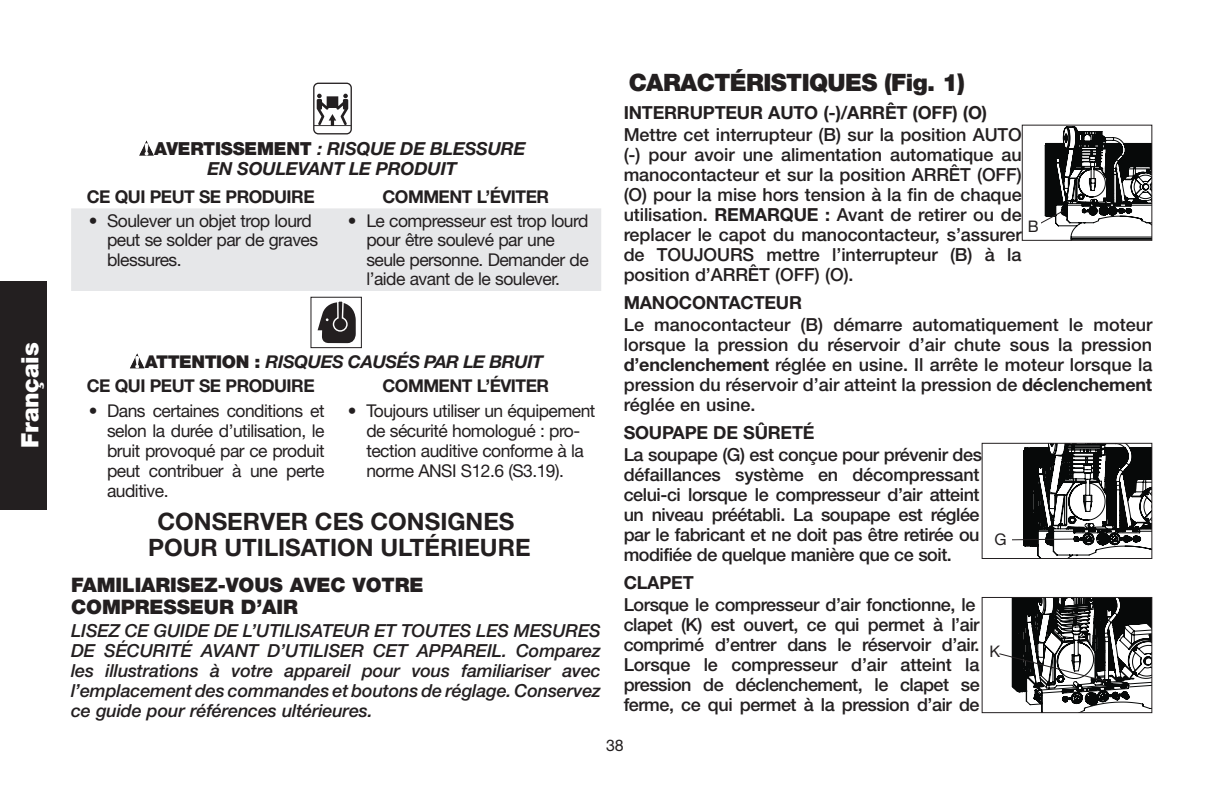
<style>
.page{position:relative;width:1224px;height:792px;background:#fff}
.page>*{position:absolute;margin:0;border:0;box-sizing:border-box;transform-origin:0 0}
.t1{font:700 24px/26px "Helvetica Neue LT Std";color:#231f20;text-align:center}
.t2{font:900 24px "Helvetica Neue LT Std";letter-spacing:-.025em;color:#231f20}
.t3{font:900 24px "Helvetica Neue LT Std";letter-spacing:-.01em;color:#fff}
.t4{font:900 20px/22px "Helvetica Neue LT Std";letter-spacing:-.005em;color:#231f20}
.t5{font:500 18px/20px "Helvetica Neue LT Std";letter-spacing:-.025em;color:#231f20;text-align:justify}
.t6{font:italic 500 18px/20px "Helvetica Neue LT Std";letter-spacing:-.01em;color:#231f20;text-align:justify}
.t7{font:700 18px "Helvetica Neue LT Std";letter-spacing:-.01em;color:#231f20}
.t8{font:italic 700 18px/20px "Helvetica Neue LT Std";letter-spacing:-.01em;color:#231f20}
.t9{font:500 18px "Helvetica Neue LT Std";letter-spacing:-.005em;color:#231f20}
.t10{font:17.6px/20px "Helvetica Neue LT Std";letter-spacing:-.03em;color:#231f20}
.t11{font:italic 700 17.6px/24.4px "Helvetica Neue LT Std";letter-spacing:-.025em;color:#231f20}
.t12{font:700 17.6px "Helvetica Neue LT Std";letter-spacing:-.03em;color:#231f20}
.t13{font:16px "Helvetica Neue LT Std";color:#231f20}
.s1{font-weight:900;font-style:normal}
.s2{font-style:normal}
.s3{font-weight:700}
</style>
<div class="page">
<div style="left:0;top:281px;width:47px;height:228px;background:#231f20"></div>
<div style="left:71px;top:208px;width:530px;height:83px;background:#e6e7e9"></div>
<svg style="left:313px;top:83px;width:39px;height:51px"></svg>
<svg style="left:139px;top:140px;width:15px;height:16px"></svg>
<svg style="left:318px;top:301px;width:38px;height:42px"></svg>
<div style="left:310px;top:297px;width:52px;height:51px;border:1px solid #231f20"></div>
<svg style="left:130px;top:353px;width:15px;height:16px"></svg>
<div style="left:1022px;top:125px;width:130px;height:116px;border:1px solid #231f20"></div>
<svg style="left:1033px;top:127px;width:119px;height:113px"></svg>
<div style="left:1026px;top:220px;width:14px;height:14px;background:#fff"></div>
<div style="left:982px;top:443px;width:170px;height:116px;border:1px solid #231f20"></div>
<svg style="left:1003px;top:443px;width:149px;height:115px"></svg>
<div style="left:990px;top:534px;width:21px;height:15px;background:#fff"></div>
<svg style="left:998px;top:597px;width:154px;height:116px"></svg>
<h1 class="t3" style="left:16px;top:448px;width:106px;rotate:-90deg">Français</h1>
<p class="t8" style="left:207px;top:138px;width:320px;text-indent:-53px"><span class="s1">AVERTISSEMENT</span> : RISQUE DE BLESSURE<br>EN SOULEVANT LE PRODUIT</p>
<p class="t12" style="left:87px;top:185px;width:229px">CE QUI PEUT SE PRODUIRE</p>
<p class="t12" style="left:383px;top:185px;width:168px">COMMENT L’ÉVITER</p>
<p class="t10" style="left:107px;top:211px;width:213px;line-height:19.4px;text-indent:-18px">• Soulever un objet trop lourd peut se solder par de graves blessures.</p>
<p class="t10" style="left:366px;top:211px;width:224px;line-height:19.4px;text-indent:-18px">• Le compresseur est trop lourd pour être soulevé par une seule personne. Demander de l’aide avant de le soulever.</p>
<p class="t11" style="left:87px;top:349px;width:458px;text-indent:58px"><span class="s1">ATTENTION :</span> RISQUES CAUSÉS PAR LE BRUIT<br><span class="s2">CE QUI PEUT SE PRODUIRE</span></p>
<p class="t12" style="left:383px;top:375px;width:168px">COMMENT L’ÉVITER</p>
<p class="t10" style="left:107px;top:400px;width:219px;text-align:justify;text-indent:-18px">• Dans certaines conditions et selon la durée d’utilisation, le bruit provoqué par ce produit peut contribuer à une perte auditive.</p>
<p class="t10" style="left:366px;top:400px;width:230px;text-indent:-18px">• Toujours utiliser un équipement de sécurité homologué : pro&shy;tection auditive conforme à la norme ANSI S12.6 (S3.19).</p>
<h1 class="t1" style="left:148px;top:508px;width:384px">CONSERVER CES CONSIGNES<br>POUR UTILISATION ULTÉRIEURE</h1>
<p class="t4" style="left:71px;top:574px;width:354px">FAMILIARISEZ-VOUS AVEC VOTRE<br>COMPRESSEUR D’AIR</p>
<p class="t6" style="left:71px;top:620px;width:531px">LISEZ CE GUIDE DE L’UTILISATEUR ET TOUTES LES MESURES DE SÉCURITÉ AVANT D’UTILISER CET APPAREIL. Comparez les illustrations à votre appareil pour vous familiariser avec l’emplacement des commandes et boutons de réglage. Conservez ce guide pour références ultérieures.</p>
<h1 class="t2" style="left:629px;top:68px;width:338px">CARACTÉRISTIQUES (Fig. 1)</h1>
<p class="t7" style="left:624px;top:101px;width:365px">INTERRUPTEUR AUTO (-)/ARRÊT (OFF) (O)</p>
<p class="t9" style="left:624px;top:124px;width:400px">Mettre cet interrupteur (B) sur la position AUTO</p>
<p class="t5" style="left:624px;top:144px;width:400px">(-) pour avoir une alimentation automatique au manocontacteur et sur la position ARRÊT (OFF) (O) pour la mise hors tension à la fin de chaque utilisation. <span class="s3">REMARQUE :</span> Avant de retirer ou de replacer le capot du manocontacteur, s’assurer de TOUJOURS mettre l’interrupteur (B) à la position d’ARRÊT (OFF) (O).</p>
<p class="t7" style="left:624px;top:291px;width:180px">MANOCONTACTEUR</p>
<p class="t5" style="left:624px;top:314px;width:530px">Le manocontacteur (B) démarre automatiquement le moteur lorsque la pression du réservoir d’air chute sous la pression <span class="s3">d’enclenchement</span> réglée en usine. Il arrête le moteur lorsque la pression du réservoir d’air atteint la pression de <span class="s3">déclenchement </span>réglée en usine.</p>
<p class="t7" style="left:624px;top:421px;width:192px">SOUPAPE DE SÛRETÉ</p>
<p class="t5" style="left:624px;top:444px;width:360px">La soupape (G) est conçue pour prévenir des</p>
<p class="t13" style="left:1028px;top:217px;width:12px">B</p>
<p class="t5" style="left:624px;top:464px;width:357px">défaillances système en décompressant celui-ci lorsque le compresseur d’air atteint un niveau préétabli. La soupape est réglée par le fabricant et ne doit pas être retirée ou modifiée de quelque manière que ce soit.</p>
<p class="t7" style="left:624px;top:571px;width:72px">CLAPET</p>
<p class="t5" style="left:624px;top:595px;width:353px">Lorsque le compresseur d’air fonctionne, le</p>
<p class="t5" style="left:624px;top:615px;width:358px">clapet (K) est ouvert, ce qui permet à l’air comprimé d’entrer dans le réservoir d’air.<br>Lorsque le compresseur d’air atteint la pression de déclenchement, le clapet se ferme, ce qui permet à la pression d’air de</p>
<p class="t13" style="left:995px;top:530px;width:14px">G</p>
<p class="t13" style="left:990px;top:642px;width:12px">K</p>
<p class="t13" style="left:606px;top:736px;width:19px">38</p>
</div>
